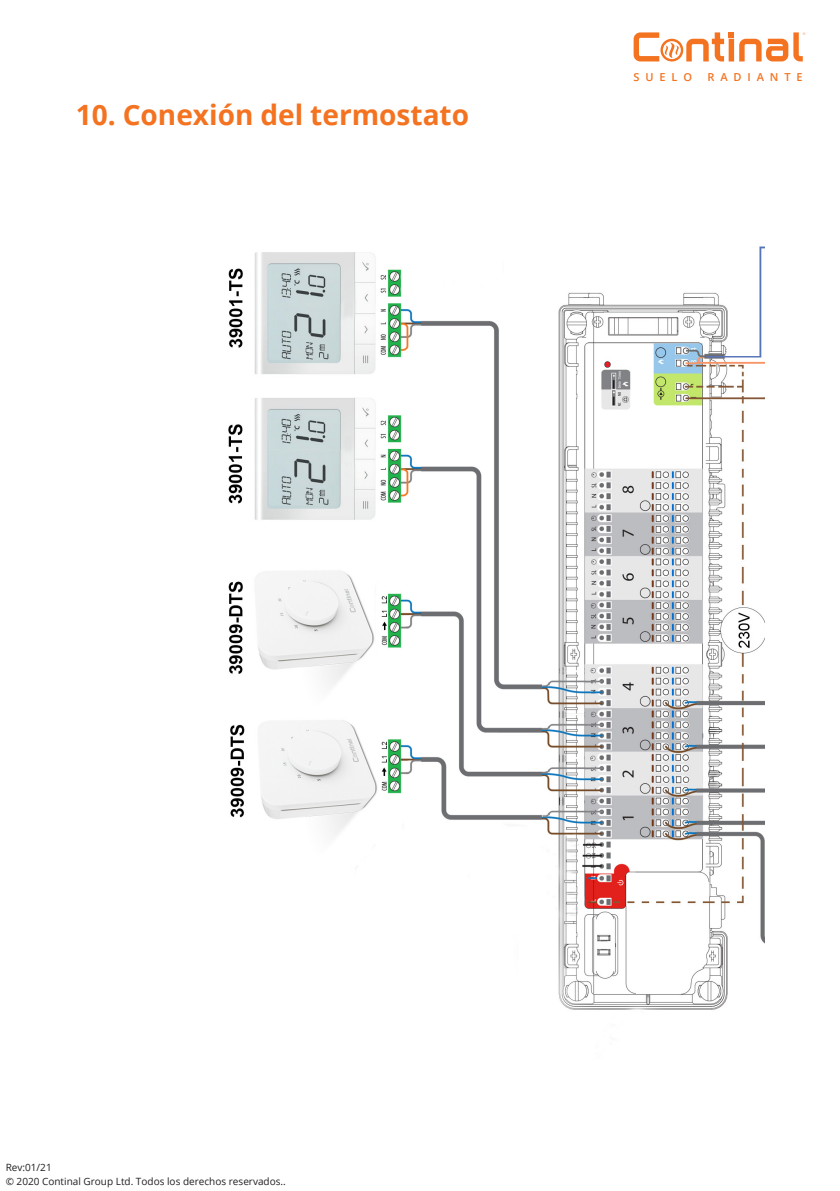
<style>
.page{position:relative;width:840px;height:1191px;background:#fff}
.page>*{position:absolute;margin:0;border:0;box-sizing:border-box;transform-origin:0 0}
.t1{font:700 28px "Open Sans";color:#f47321}
.t2{font:600 11px "Open Sans";letter-spacing:.535em;color:#f47321}
.t3{font:10px/14px "Open Sans";color:#231f20}
</style>
<div class="page">
<svg style="left:633px;top:32px;width:154px;height:29px"></svg>
<svg style="left:793px;top:32px;width:11px;height:29px"></svg>
<img style="left:228px;top:246px;width:535px;height:764px">
<p class="t1" style="left:76px;top:95px;width:394px">10. Conexión del termostato</p>
<p class="t2" style="left:633px;top:69px;width:60px">SUELO</p>
<p class="t2" style="left:707px;top:69px;width:97px">RADIANTE</p>
<p class="t3" style="left:6px;top:1160px;width:281px">Rev:01/21<br>© 2020 Continal Group Ltd. Todos los derechos reservados..</p>
</div>
